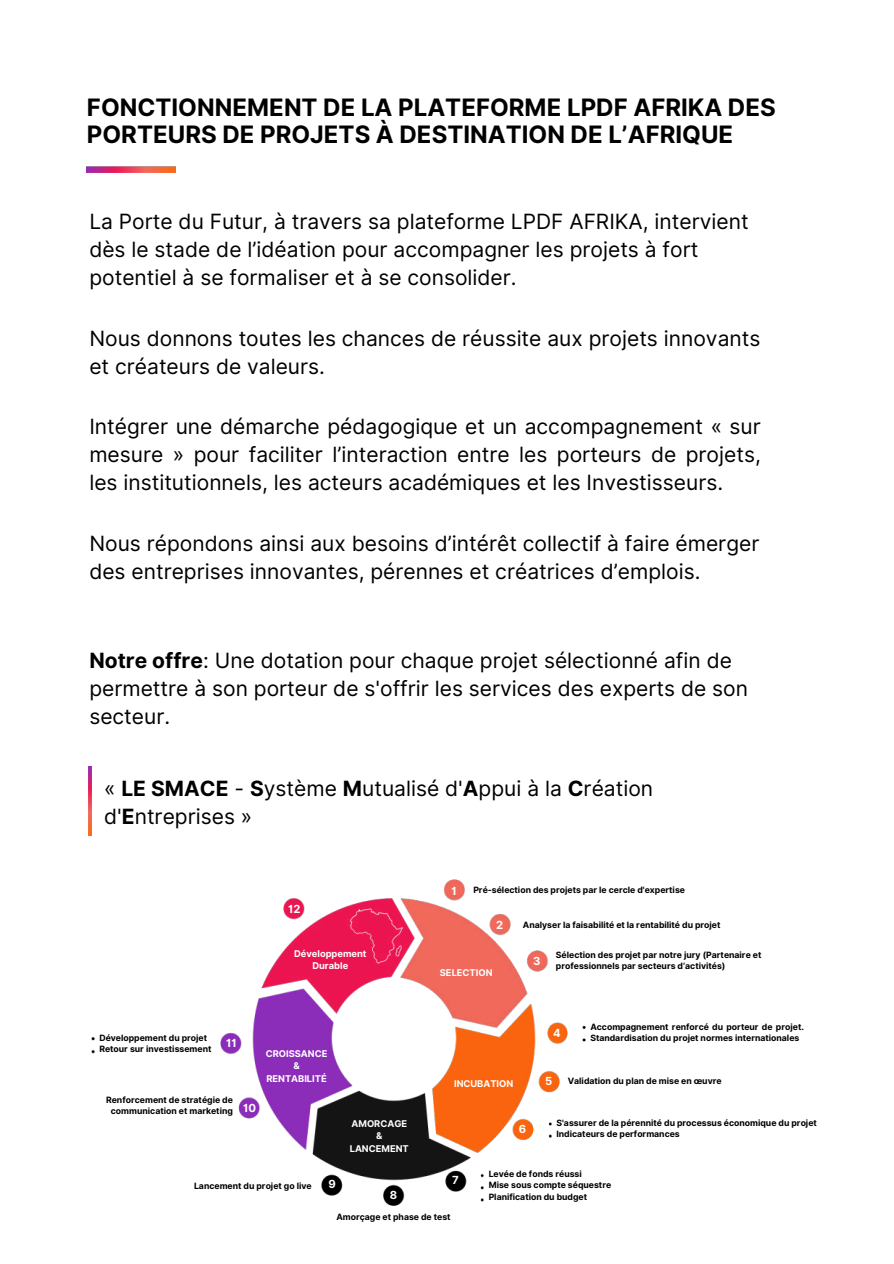
<style>
.page{position:relative;width:894px;height:1264px;background:#fff}
.page>*{position:absolute;margin:0;border:0;box-sizing:border-box;transform-origin:0 0}
.t1{font:700 24px/27px "Inter";color:#000}
.t2{font:21px/28.2px "Inter";color:#000}
.t3{font:700 11.1px "Inter";color:#fff}
.t4{font:700 9.3px/12.3px "Inter";color:#fff;text-align:center}
.t5{font:700 8.7px/11.2px "Inter";color:#000}
.s1{font-weight:700}
</style>
<div class="page">
<img style="left:87px;top:166px;width:89px;height:7px">
<img style="left:88px;top:767px;width:4px;height:68px">
<img style="left:91px;top:1037px;width:4px;height:17px">
<img style="left:220px;top:879px;width:348px;height:327px">
<img style="left:582px;top:1025px;width:4px;height:17px">
<p class="t1" style="left:87px;top:94px;width:690px">FONCTIONNEMENT DE LA PLATEFORME LPDF AFRIKA DES<br>PORTEURS DE PROJETS À DESTINATION DE L’AFRIQUE</p>
<p class="t2" style="left:89px;top:207px;width:660px">La Porte du Futur, à travers sa plateforme LPDF AFRIKA, intervient dès le stade de l’idéation pour accompagner les projets à fort potentiel à se formaliser et à se consolider.</p>
<p class="t2" style="left:89px;top:324px;width:672px">Nous donnons toutes les chances de réussite aux projets innovants et créateurs de valeurs.</p>
<p class="t2" style="left:89px;top:412px;width:672px;text-align:justify">Intégrer une démarche pédagogique et un accompagnement « sur mesure » pour faciliter l’interaction entre les porteurs de projets, les institutionnels, les acteurs académiques et les Investisseurs.</p>
<p class="t2" style="left:89px;top:529px;width:671px">Nous répondons ainsi aux besoins d’intérêt collectif à faire émerger des entreprises innovantes, pérennes et créatrices d’emplois.</p>
<p class="t2" style="left:89px;top:646px;width:660px"><span class="s1">Notre offre</span>: Une dotation pour chaque projet sélectionné afin de permettre à son porteur de s'offrir les services des experts de son secteur.</p>
<p class="t2" style="left:104px;top:774px;width:550px">« <span class="s1">LE SMACE</span> - <span class="s1">S</span>ystème <span class="s1">M</span>utualisé d'<span class="s1">A</span>ppui à la <span class="s1">C</span>réation d'<span class="s1">E</span>ntreprises »</p>
<p class="t3" style="left:288px;top:901px;width:14px">12</p>
<p class="t4" style="left:294px;top:947px;width:74px">Développement<br>Durable</p>
<p class="t5" style="left:99px;top:1032px;width:113px">Développement du projet<br>Retour sur investissement</p>
<p class="t3" style="left:226px;top:1035px;width:12px">11</p>
<p class="t5" style="left:106px;top:1094px;width:128px;text-align:center">Renforcement de stratégie de communication et marketing</p>
<p class="t3" style="left:243px;top:1099px;width:14px">10</p>
<p class="t4" style="left:266px;top:1047px;width:63px">CROISSANCE &amp;<br>RENTABILITÉ</p>
<p class="t4" style="left:349px;top:1117px;width:61px">AMORCAGE &amp;<br>LANCEMENT</p>
<p class="t5" style="left:194px;top:1180px;width:119px">Lancement du projet go live</p>
<p class="t3" style="left:328px;top:1176px;width:9px">9</p>
<p class="t3" style="left:390px;top:1186px;width:9px">8</p>
<p class="t3" style="left:451px;top:882px;width:7px">1</p>
<p class="t5" style="left:473px;top:884px;width:213px">Pré-sélection des projets par le cercle d'expertise</p>
<p class="t3" style="left:496px;top:916px;width:9px">2</p>
<p class="t4" style="left:440px;top:966px;width:54px">SELECTION</p>
<p class="t5" style="left:523px;top:918px;width:199px">Analyser la faisabilité et la rentabilité du projet</p>
<p class="t5" style="left:555px;top:949px;width:207px">Sélection des projet par notre jury (Partenaire et professionnels par secteurs d’activités)</p>
<p class="t3" style="left:533px;top:953px;width:9px">3</p>
<p class="t4" style="left:454px;top:1077px;width:61px">INCUBATION</p>
<p class="t3" style="left:553px;top:1024px;width:9px">4</p>
<p class="t5" style="left:590px;top:1021px;width:215px">Accompagnement renforcé du porteur de projet.<br>Standardisation du projet normes internationales</p>
<p class="t3" style="left:545px;top:1073px;width:9px">5</p>
<p class="t5" style="left:567px;top:1075px;width:155px">Validation du plan de mise en œuvre</p>
<p class="t3" style="left:452px;top:1172px;width:8px">7</p>
<p class="t3" style="left:518px;top:1120px;width:9px">6</p>
<p class="t5" style="left:556px;top:1117px;width:262px">S'assurer de la pérennité du processus économique du projet<br>Indicateurs de performances</p>
<p class="t5" style="left:488px;top:1168px;width:124px">Levée de fonds réussi<br>Mise sous compte séquestre<br>Planification du budget</p>
<p class="t5" style="left:336px;top:1211px;width:116px">Amorçage et phase de test</p>
</div>
